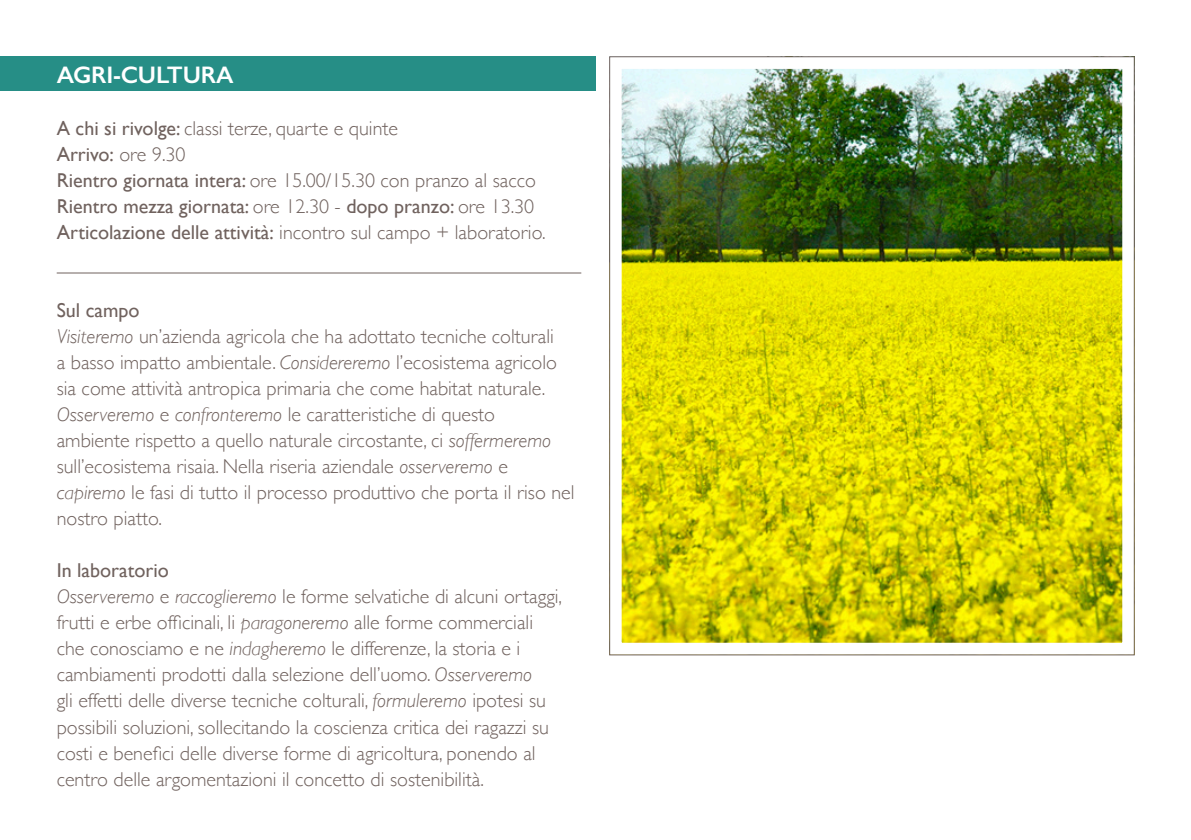
<style>
.page{position:relative;width:1191px;height:840px;background:#fff}
.page>*{position:absolute;margin:0;border:0;box-sizing:border-box;transform-origin:0 0}
.t1{font:600 24px "Gill Sans";letter-spacing:-.01em;color:#fff}
.Testo{font:300 20px/26px "Gill Sans";color:#70625e}
.Testo-2{font:20px "Gill Sans";color:#70625e}
.Titolini{font:20px "Gill Sans";color:#70625e}
.s1{font-weight:400}
.s2{font-weight:300}
.s3{font-style:italic}
</style>
<div class="page">
<div style="left:0;top:57px;width:595px;height:34px;background:#268e86"></div>
<hr style="left:57px;top:272px;width:524px;height:1px;background:#70625e">
<img style="left:622px;top:70px;width:499px;height:571px">
<div style="left:609px;top:57px;width:525px;height:597px;border:12px solid #fff"></div>
<p class="t1" style="left:57px;top:60px;width:178px">AGRI-CULTURA</p>
<p class="Testo" style="left:57px;top:114px;width:343px"><span class="s1">A chi si rivolge:</span> classi terze, quarte e quinte</p>
<p class="Testo-2" style="left:57px;top:142px;width:130px">Arrivo: <span class="s2">ore 9.30</span></p>
<p class="Testo" style="left:57px;top:166px;width:481px"><span class="s1">Rientro giornata intera:</span> ore 15.00/15.30 con pranzo al sacco</p>
<p class="Testo-2" style="left:57px;top:194px;width:479px">Rientro mezza giornata: <span class="s2">ore 12.30 -</span> dopo pranzo: <span class="s2">ore 13.30</span></p>
<p class="Testo" style="left:57px;top:218px;width:490px"><span class="s1">Articolazione delle attività:</span> incontro sul campo + laboratorio.</p>
<p class="Titolini" style="left:57px;top:298px;width:84px">Sul campo</p>
<p class="Testo" style="left:57px;top:322px;width:519px"><span class="s3">Visiteremo</span> un’azienda agricola che ha adottato tecniche colturali<br>a basso impatto ambientale. <span class="s3">Considereremo</span> l’ecosistema agricolo sia come attività antropica primaria che come habitat naturale.<br><span class="s3">Osserveremo</span> e <span class="s3">confronteremo</span> le caratteristiche di questo<br>ambiente rispetto a quello naturale circostante, ci <span class="s3">soffermeremo </span>sull’ecosistema risaia. Nella riseria aziendale <span class="s3">osserveremo</span> e <span class="s3">capiremo</span> le fasi di tutto il processo produttivo che porta il riso nel nostro piatto.</p>
<p class="Titolini" style="left:57px;top:558px;width:114px">In laboratorio</p>
<p class="Testo" style="left:57px;top:582px;width:507px"><span class="s3">Osserveremo</span> e <span class="s3">raccoglieremo</span> le forme selvatiche di alcuni ortaggi, frutti e erbe officinali, li <span class="s3">paragoneremo</span> alle forme commerciali che conosciamo e ne <span class="s3">indagheremo</span> le differenze, la storia e i cambiamenti prodotti dalla selezione dell’uomo. <span class="s3">Osserveremo<br></span>gli effetti delle diverse tecniche colturali, <span class="s3">formuleremo</span> ipotesi su possibili soluzioni, sollecitando la coscienza critica dei ragazzi su costi e benefici delle diverse forme di agricoltura, ponendo al centro delle argomentazioni il concetto di sostenibilità.</p>
</div>
